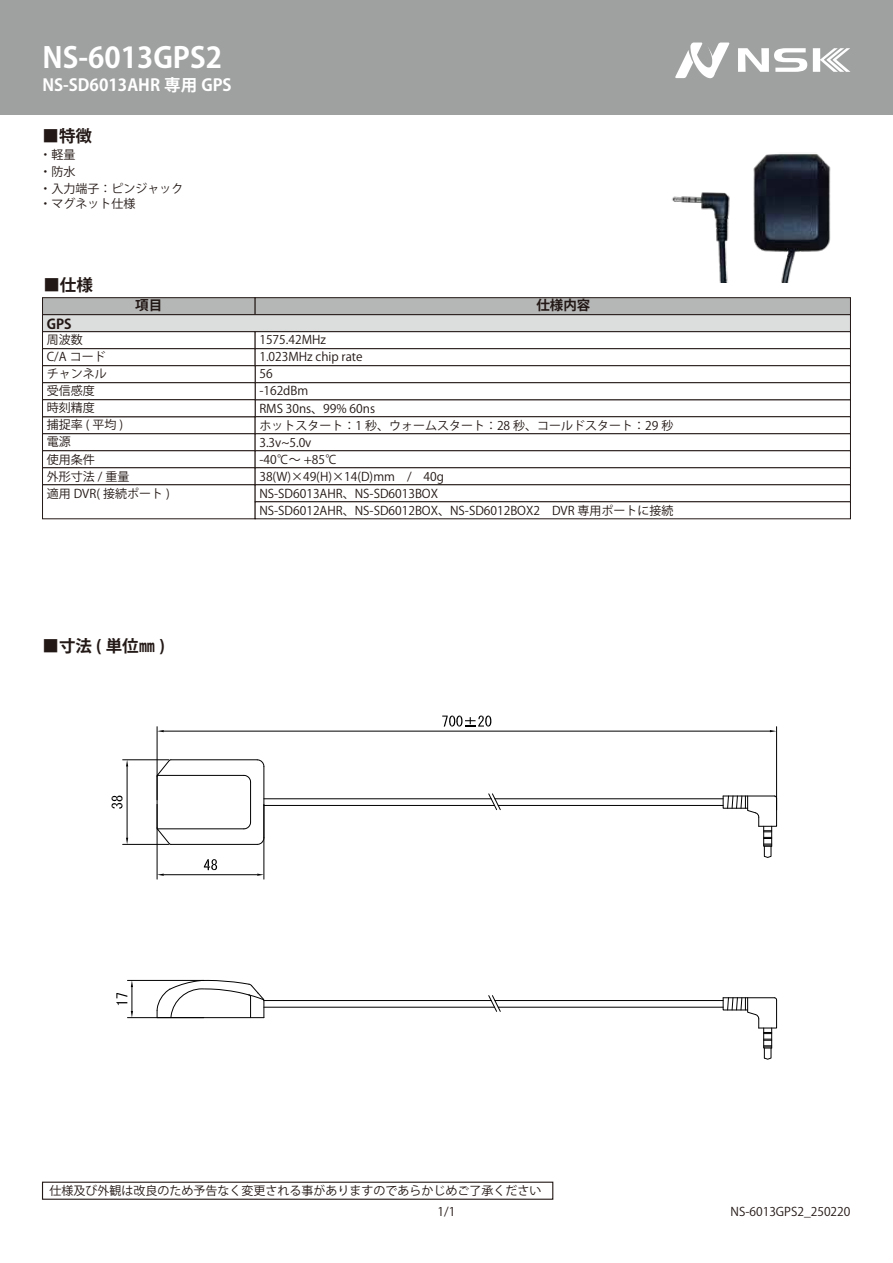
<style>
.page{position:relative;width:893px;height:1263px;background:#fff}
.page>*{position:absolute;margin:0;border:0;box-sizing:border-box;transform-origin:0 0}
.t1{font:700 28.5px "Koz Go Pro";color:#fff}
.t2{font:700 16.5px "Koz Go Pro";color:#fff}
.t3{font:700 16.5px "Koz Go Pr 6 N";color:#221815}
.t4{font:700 13.5px "Koz Go Pr 6 N";color:#221815}
.t5{font:12px/17.1px "Koz Go Pro";color:#221815}
</style>
<div class="page">
<div style="left:0;top:0;width:893px;height:115px;background:#9fa0a0"></div>
<div style="left:42px;top:297px;width:213px;height:18px;background:#b5b6b6;border:1px solid #221815"></div>
<div style="left:255px;top:297px;width:596px;height:18px;background:#b5b6b6;border:1px solid #221815"></div>
<div style="left:42px;top:314px;width:809px;height:18px;background:#dcdddd;border:1px solid #221815"></div>
<div style="left:42px;top:331px;width:213px;height:18px;background:#fff;border:1px solid #221815"></div>
<div style="left:255px;top:331px;width:596px;height:18px;background:#fff;border:1px solid #221815"></div>
<div style="left:42px;top:348px;width:213px;height:18px;background:#fff;border:1px solid #221815"></div>
<div style="left:255px;top:348px;width:596px;height:18px;background:#fff;border:1px solid #221815"></div>
<div style="left:255px;top:365px;width:596px;height:18px;background:#fff;border:1px solid #221815"></div>
<div style="left:255px;top:382px;width:596px;height:18px;background:#fff;border:1px solid #221815"></div>
<div style="left:255px;top:416px;width:596px;height:18px;background:#fff;border:1px solid #221815"></div>
<div style="left:42px;top:433px;width:213px;height:18px;background:#fff;border:1px solid #221815"></div>
<div style="left:255px;top:433px;width:596px;height:18px;background:#fff;border:1px solid #221815"></div>
<div style="left:42px;top:1181px;width:511px;height:19px;border:1px solid #221815"></div>
<div style="left:42px;top:450px;width:213px;height:18px;background:#fff;border:1px solid #221815"></div>
<div style="left:42px;top:467px;width:213px;height:18px;background:#fff;border:1px solid #221815"></div>
<div style="left:42px;top:484px;width:213px;height:35px;background:#fff;border:1px solid #221815"></div>
<div style="left:255px;top:450px;width:596px;height:18px;background:#fff;border:1px solid #221815"></div>
<div style="left:255px;top:467px;width:596px;height:18px;background:#fff;border:1px solid #221815"></div>
<div style="left:255px;top:484px;width:596px;height:18px;background:#fff;border:1px solid #221815"></div>
<div style="left:255px;top:501px;width:596px;height:18px;background:#fff;border:1px solid #221815"></div>
<div style="left:42px;top:365px;width:213px;height:18px;background:#fff;border:1px solid #221815"></div>
<div style="left:42px;top:382px;width:213px;height:18px;background:#fff;border:1px solid #221815"></div>
<div style="left:42px;top:399px;width:213px;height:18px;background:#fff;border:1px solid #221815"></div>
<hr style="left:157px;top:776px;width:1px;height:52px;background:#000">
<hr style="left:171px;top:844px;width:86px;height:1px;background:#000">
<svg style="left:256px;top:837px;width:8px;height:8px"></svg>
<hr style="left:264px;top:766px;width:1px;height:72px;background:#000">
<svg style="left:256px;top:759px;width:9px;height:8px"></svg>
<hr style="left:171px;top:759px;width:86px;height:1px;background:#000">
<hr style="left:157px;top:775px;width:87px;height:1px;background:#000">
<hr style="left:157px;top:828px;width:87px;height:1px;background:#000">
<svg style="left:156px;top:759px;width:16px;height:18px"></svg>
<svg style="left:156px;top:827px;width:16px;height:18px"></svg>
<hr style="left:250px;top:782px;width:1px;height:40px;background:#000">
<svg style="left:243px;top:822px;width:8px;height:7px"></svg>
<svg style="left:243px;top:775px;width:8px;height:7px"></svg>
<hr style="left:264px;top:798px;width:227px;height:1px;background:#000">
<hr style="left:264px;top:805px;width:230px;height:1px;background:#000">
<hr style="left:495px;top:798px;width:228px;height:1px;background:#000">
<hr style="left:498px;top:805px;width:225px;height:1px;background:#000">
<svg style="left:488px;top:793px;width:13px;height:17px"></svg>
<svg style="left:722px;top:795px;width:55px;height:63px"></svg>
<hr style="left:776px;top:727px;width:1px;height:83px;background:#000">
<hr style="left:157px;top:727px;width:1px;height:73px;background:#000">
<hr style="left:164px;top:731px;width:606px;height:1px;background:#000">
<svg style="left:770px;top:730px;width:7px;height:2px"></svg>
<svg style="left:157px;top:730px;width:7px;height:2px"></svg>
<svg style="left:442px;top:715px;width:50px;height:12px"></svg>
<hr style="left:157px;top:804px;width:1px;height:75px;background:#000">
<hr style="left:264px;top:804px;width:1px;height:75px;background:#000">
<hr style="left:164px;top:874px;width:93px;height:1px;background:#000">
<svg style="left:157px;top:873px;width:7px;height:3px"></svg>
<svg style="left:257px;top:873px;width:7px;height:3px"></svg>
<svg style="left:204px;top:859px;width:13px;height:11px"></svg>
<hr style="left:123px;top:759px;width:46px;height:1px;background:#000">
<hr style="left:123px;top:844px;width:46px;height:1px;background:#000">
<hr style="left:127px;top:766px;width:1px;height:72px;background:#000">
<svg style="left:126px;top:760px;width:2px;height:6px"></svg>
<svg style="left:126px;top:838px;width:2px;height:6px"></svg>
<svg style="left:111px;top:795px;width:12px;height:14px"></svg>
<hr style="left:264px;top:1000px;width:227px;height:1px;background:#000">
<hr style="left:264px;top:1007px;width:230px;height:1px;background:#000">
<svg style="left:156px;top:980px;width:109px;height:38px"></svg>
<hr style="left:127px;top:980px;width:77px;height:1px;background:#000">
<hr style="left:127px;top:1017px;width:77px;height:1px;background:#000">
<svg style="left:116px;top:980px;width:17px;height:38px"></svg>
<hr style="left:495px;top:1000px;width:228px;height:1px;background:#000">
<hr style="left:498px;top:1007px;width:225px;height:1px;background:#000">
<svg style="left:488px;top:995px;width:13px;height:17px"></svg>
<svg style="left:722px;top:997px;width:55px;height:63px"></svg>
<img style="left:672px;top:154px;width:159px;height:129px">
<svg style="left:675px;top:43px;width:55px;height:35px"></svg>
<svg style="left:738px;top:48px;width:69px;height:24px"></svg>
<svg style="left:813px;top:48px;width:37px;height:24px"></svg>
<h1 class="t1" style="left:43px;top:39px;width:181px">NS-6013GPS2</h1>
<h2 class="t2" style="left:43px;top:74px;width:191px">NS-SD6013AHR 専用 GPS</h2>
<h2 class="t3" style="left:43px;top:127px;width:51px">■特徴</h2>
<p class="t5" style="left:40px;top:147px;width:145px">・軽量<br>・防水<br>・入力端子：ピンジャック</p>
<p class="t5" style="left:40px;top:195px;width:97px">・マグネット仕様</p>
<h2 class="t3" style="left:43px;top:276px;width:51px">■仕様</h2>
<p class="t4" style="left:47px;top:316px;width:26px">GPS</p>
<p class="t4" style="left:135px;top:298px;width:28px">項目</p>
<p class="t5" style="left:47px;top:332px;width:125px">周波数<br>C/A コード<br>チャンネル<br>受信感度<br>時刻精度<br>捕捉率( 平均 )<br>電源<br>使用条件<br>外形寸法 / 重量<br>適用 DVR( 接続ポート )</p>
<p class="t4" style="left:536px;top:298px;width:55px">仕様内容</p>
<p class="t5" style="left:259px;top:332px;width:416px">1575.42MHz<br>1.023MHz chip rate<br>56<br>-162dBm<br>RMS 30ns、99% 60ns<br>ホットスタート：1 秒、ウォームスタート：28 秒、コールドスタート：29 秒<br>3.3v~5.0v<br>-40℃～ +85℃<br>38(W)×49(H)×14(D)mm　/　40g<br>NS-SD6013AHR、NS-SD6013BOX<br>NS-SD6012AHR、NS-SD6012BOX、NS-SD6012BOX2　DVR 専用ポートに接続</p>
<h2 class="t3" style="left:43px;top:637px;width:124px">■寸法 ( 単位㎜ )</h2>
<p class="t5" style="left:438px;top:1180px;width:105px;line-height:21.6px;text-indent:-388px">仕様及び外観は改良のため予告なく変更される事がありますのであらかじめご了承ください<br>1/1</p>
<p class="t5" style="left:731px;top:1204px;width:121px">NS-6013GPS2_250220</p>
</div>
